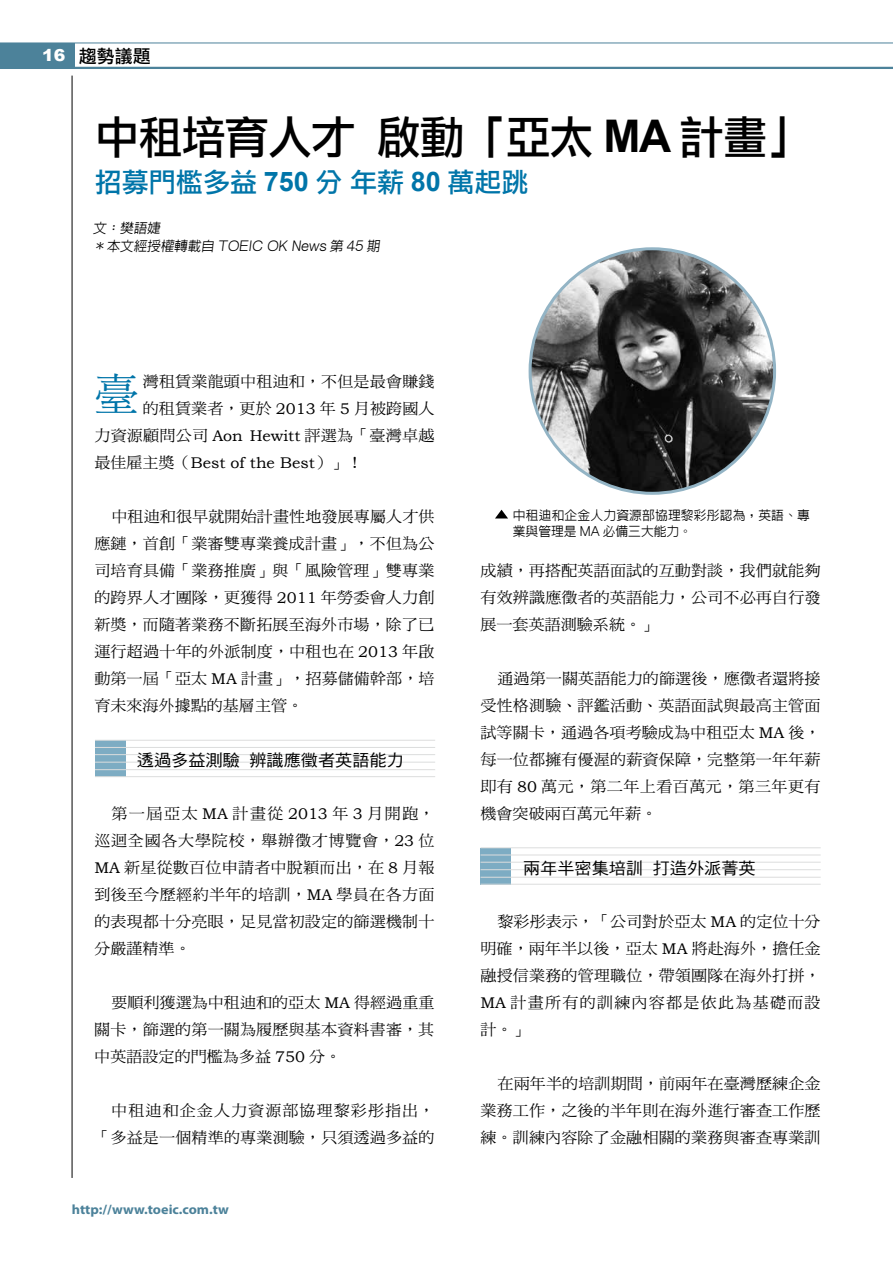
<style>
.page{position:relative;width:893px;height:1263px;background:#fff}
.page>*{position:absolute;margin:0;border:0;box-sizing:border-box;transform-origin:0 0}
.t1{font:45px "Li Gothic Med";letter-spacing:-.03em;color:#000}
.t2{font:44.55px "DF Ming Std W5";color:#0075a9}
.t3{font:27px "Li Gothic Med";color:#0075a9}
.t4{font:18px "Li Gothic Med";color:#000}
.t5{font:16.5px "DF Hei Std W5";color:#000;scale:1.04 1}
.t6{font:15.45px/27px "DF Ming Std W5";letter-spacing:.01em;color:#000;text-align:justify;scale:1.04 1}
.t7{font:15.45px/27px "DF Ming Std W5";letter-spacing:.035em;color:#000;text-align:right;scale:1.04 1}
.t8{font:15.45px "Bookman Old Style";color:#000;scale:1.04 1}
.t9{font:500 13.5px/18px "AR Hei U30";color:#000}
.t10{font:700 13.5px "Myriad Pro";color:#4c829a;scale:1.05 1}
.t11{font:500 12.75px/16.5px "AR Hei U30";letter-spacing:.015em;color:#000}
.s1{font-family:"Arial";font-weight:900;font-size:16.5px;color:#fff}
.s2{font-family:"Arial";font-weight:700}
.s3{font-family:"Bookman Old Style"}
.s4{font-family:"DF Ming Std W5"}
</style>
<div class="page">
<hr style="left:72px;top:76px;width:1px;height:1102px;background:#000">
<hr style="left:0;top:43px;width:893px;height:1px;background:#4c829a">
<hr style="left:0;top:67px;width:893px;height:2px;background:#4c829a">
<div style="left:0;top:43px;width:74px;height:24px;background:#4c829a"></div>
<img style="left:530px;top:249px;width:245px;height:244px;border-radius:122px">
<svg style="left:495px;top:510px;width:13px;height:8px"></svg>
<div style="left:95px;top:740px;width:31px;height:37px;background:#7dacc3"></div>
<hr style="left:95px;top:747px;width:340px;height:1px;background:#dcdddd">
<hr style="left:95px;top:754px;width:340px;height:1px;background:#dcdddd">
<hr style="left:95px;top:762px;width:340px;height:1px;background:#dcdddd">
<hr style="left:95px;top:769px;width:340px;height:1px;background:#dcdddd">
<hr style="left:95px;top:776px;width:340px;height:1px;background:#dcdddd">
<hr style="left:95px;top:740px;width:340px;height:1px;background:#dcdddd">
<div style="left:480px;top:848px;width:31px;height:36px;background:#7dacc3"></div>
<hr style="left:480px;top:855px;width:341px;height:1px;background:#dcdddd">
<hr style="left:480px;top:862px;width:341px;height:1px;background:#dcdddd">
<hr style="left:480px;top:869px;width:341px;height:1px;background:#dcdddd">
<hr style="left:480px;top:877px;width:341px;height:1px;background:#dcdddd">
<hr style="left:480px;top:884px;width:341px;height:1px;background:#dcdddd">
<hr style="left:480px;top:847px;width:341px;height:1px;background:#dcdddd">
<p class="t4" style="left:42px;top:47px;width:110px"><span class="s1">16</span> 趨勢議題</p>
<h1 class="t1" style="left:95px;top:115px;width:760px">中租培育人才 啟動「亞太 <span class="s2">MA</span> 計畫」　</h1>
<h3 class="t3" style="left:95px;top:169px;width:435px">招募門檻多益 <span class="s2">750</span> 分年薪 <span class="s2">80</span> 萬起跳</h3>
<p class="t9" style="left:93px;top:219px;width:290px">文：樊語婕<br>＊本文經授權轉載自 TOEIC OK News 第 45 期</p>
<h2 class="t2" style="left:94px;top:370px;width:46px">臺</h2>
<p class="t6" style="left:94px;top:367px;width:329px;text-align:right">灣租賃業龍頭中租迪和，不但是最會賺錢<br>的租賃業者，更於 <span class="s3">2013</span> 年 <span class="s3">5</span> 月被跨國人<br>力資源顧問公司 <span class="s3">Aon Hewitt</span> 評選為「臺灣卓越</p>
<p class="t8" style="left:94px;top:453px;width:260px"><span class="s4">最佳雇主獎（</span>Best of the Best<span class="s4">）」！</span></p>
<p class="t6" style="left:94px;top:502px;width:329px;text-indent:17px">中租迪和很早就開始計畫性地發展專屬人才供應鏈，首創「業審雙專業養成計畫」，不但為公司培育具備「業務推廣」與「風險管理」雙專業的跨界人才團隊，更獲得 <span class="s3">2011</span> 年勞委會人力創新獎，而隨著業務不斷拓展至海外市場，除了已運行超過十年的外派制度，中租也在 <span class="s3">2013</span> 年啟動第一屆「亞太 <span class="s3">MA</span> 計畫」，招募儲備幹部，培育未來海外據點的基層主管。</p>
<p class="t5" style="left:137px;top:751px;width:258px">透過多益測驗 辨識應徵者英語能力</p>
<p class="t6" style="left:94px;top:799px;width:329px;text-indent:17px">第一屆亞太 <span class="s3">MA</span> 計畫從 <span class="s3">2013</span> 年 <span class="s3">3</span> 月開跑，巡迴全國各大學院校，舉辦徵才博覽會，<span class="s3">23</span> 位<span class="s3">MA</span> 新星從數百位申請者中脫穎而出，在 <span class="s3">8</span> 月報到後至今歷經約半年的培訓，<span class="s3">MA</span> 學員在各方面的表現都十分亮眼，足見當初設定的篩選機制十分嚴謹精準。</p>
<p class="t6" style="left:94px;top:988px;width:329px;text-indent:17px">要順利獲選為中租迪和的亞太 <span class="s3">MA</span> 得經過重重關卡，篩選的第一關為履歷與基本資料書審，其中英語設定的門檻為多益 <span class="s3">750</span> 分。</p>
<p class="t7" style="left:94px;top:1096px;width:329px">中租迪和企金人力資源部協理黎彩彤指出，「多益是一個精準的專業測驗，只須透過多益的</p>
<p class="t10" style="left:72px;top:1201px;width:151px">http://www.toeic.com.tw</p>
<p class="t11" style="left:513px;top:507px;width:298px">中租迪和企金人力資源部協理黎彩彤認為，英語、專業與管理是 MA 必備三大能力。</p>
<p class="t6" style="left:480px;top:556px;width:329px">成績，再搭配英語面試的互動對談，我們就能夠有效辨識應徵者的英語能力，公司不必再自行發展一套英語測驗系統。」</p>
<p class="t6" style="left:480px;top:664px;width:329px;text-indent:17px">通過第一關英語能力的篩選後，應徵者還將接受性格測驗、評鑑活動、英語面試與最高主管面試等關卡，通過各項考驗成為中租亞太 <span class="s3">MA</span> 後，每一位都擁有優渥的薪資保障，完整第一年年薪即有 <span class="s3">80</span> 萬元，第二年上看百萬元，第三年更有機會突破兩百萬元年薪。</p>
<p class="t5" style="left:523px;top:859px;width:225px">兩年半密集培訓 打造外派菁英</p>
<p class="t6" style="left:480px;top:907px;width:329px;text-indent:17px">黎彩彤表示，「公司對於亞太 <span class="s3">MA</span> 的定位十分明確，兩年半以後，亞太 <span class="s3">MA</span> 將赴海外，擔任金融授信業務的管理職位，帶領團隊在海外打拼，<span class="s3">MA</span> 計畫所有的訓練內容都是依此為基礎而設計。」</p>
<p class="t6" style="left:480px;top:1069px;width:329px;text-indent:17px">在兩年半的培訓期間，前兩年在臺灣歷練企金業務工作，之後的半年則在海外進行審查工作歷練。訓練內容除了金融相關的業務與審查專業訓</p>
</div>
